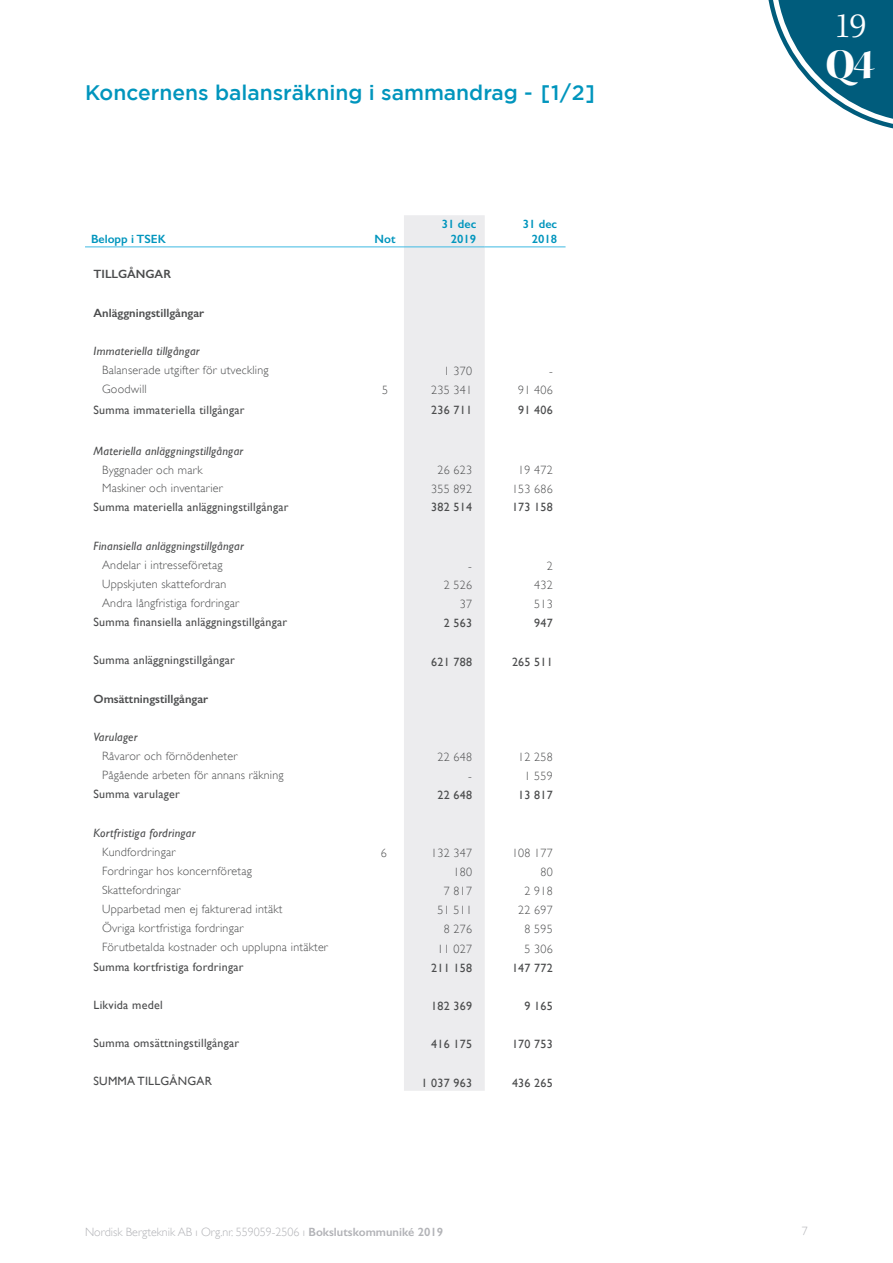
<style>
.page{position:relative;width:893px;height:1263px;background:#fff}
.page>*{position:absolute;margin:0;border:0;box-sizing:border-box;transform-origin:0 0}
.t1{font:42.75px "Kepler Std Bold Disp";color:#fff}
.t2{font:300 36.3px "Kepler Std";color:#fff}
.Brödtext_Gill_Sans_L{font:500 21px "Gotham";color:#0095bd}
.Tabell_text_GS_9_ind{font:300 12px "Gill Sans";letter-spacing:.02em;color:#4b4c4d}
.Tabell_text_vänster{font:12px "Gill Sans";letter-spacing:.02em;color:#4b4c4d}
.Tabell-Siffror_höger{font:300 12px "Gill Sans";letter-spacing:.02em;color:#4b4c4d}
.Tabell_text_vänster-2{font:italic 12px "Gill Sans";letter-spacing:.02em;color:#4b4c4d}
.Tabell-Siffror_höger-2{font:12px "Gill Sans";letter-spacing:.02em;color:#4b4c4d}
.t3{font:300 12px "Gill Sans";color:#b2b3b7}
.Tabell_text_vänster-3{font:600 12px "Gill Sans";color:#4b4c4d}
.Paragraph_Style_2{font:600 12px/14.4px "Gill Sans";color:#0095bd;text-align:right}
.s1{font-weight:600}
</style>
<div class="page">
<svg style="left:768px;top:0;width:125px;height:129px"></svg>
<div style="left:404px;top:215px;width:81px;height:876px;background:#ececee"></div>
<hr style="left:85px;top:246px;width:273px;height:1px;background:#49bde4">
<hr style="left:404px;top:246px;width:81px;height:1px;background:#49bde4">
<hr style="left:485px;top:246px;width:81px;height:1px;background:#49bde4">
<hr style="left:358px;top:246px;width:46px;height:1px;background:#49bde4">
<p class="Brödtext_Gill_Sans_L" style="left:85px;top:81px;width:511px">Koncernens balansräkning i sammandrag - [1/2]</p>
<p class="Paragraph_Style_2" style="left:91px;top:231px;width:76px">Belopp i TSEK</p>
<p class="Paragraph_Style_2" style="left:375px;top:231px;width:22px">Not</p>
<p class="Paragraph_Style_2" style="left:442px;top:217px;width:36px">31 dec<br>2019</p>
<p class="Paragraph_Style_2" style="left:523px;top:217px;width:36px">31 dec<br>2018</p>
<p class="Tabell_text_vänster-3" style="left:94px;top:267px;width:79px">TILLGÅNGAR</p>
<p class="Tabell_text_vänster-3" style="left:94px;top:305px;width:112px">Anläggningstillgångar</p>
<p class="Tabell_text_vänster-2" style="left:94px;top:344px;width:108px">Immateriella tillgångar</p>
<p class="Tabell_text_GS_9_ind" style="left:102px;top:363px;width:168px">Balanserade utgifter för utveckling</p>
<p class="Tabell-Siffror_höger" style="left:444px;top:364px;width:30px">1 370</p>
<p class="Tabell-Siffror_höger" style="left:549px;top:364px;width:5px">-</p>
<p class="Tabell_text_GS_9_ind" style="left:102px;top:382px;width:46px">Goodwill</p>
<p class="Tabell-Siffror_höger" style="left:382px;top:383px;width:8px">5</p>
<p class="Tabell-Siffror_höger" style="left:431px;top:383px;width:42px">235 341</p>
<p class="Tabell-Siffror_höger" style="left:518px;top:383px;width:36px">91 406</p>
<p class="Tabell_text_vänster" style="left:94px;top:403px;width:153px">Summa immateriella tillgångar</p>
<p class="Tabell-Siffror_höger-2" style="left:431px;top:403px;width:42px">236 711</p>
<p class="Tabell-Siffror_höger-2" style="left:518px;top:403px;width:36px">91 406</p>
<p class="Tabell_text_vänster-2" style="left:94px;top:444px;width:151px">Materiella anläggningstillgångar</p>
<p class="Tabell_text_GS_9_ind" style="left:102px;top:463px;width:102px">Byggnader och mark</p>
<p class="Tabell-Siffror_höger" style="left:437px;top:463px;width:36px">26 623</p>
<p class="Tabell-Siffror_höger" style="left:518px;top:463px;width:36px">19 472</p>
<p class="Tabell_text_GS_9_ind" style="left:102px;top:481px;width:122px">Maskiner och inventarier</p>
<p class="Tabell-Siffror_höger" style="left:431px;top:482px;width:42px">355 892</p>
<p class="Tabell-Siffror_höger" style="left:512px;top:482px;width:42px">153 686</p>
<p class="Tabell_text_vänster" style="left:94px;top:500px;width:196px">Summa materiella anläggningstillgångar</p>
<p class="Tabell-Siffror_höger-2" style="left:431px;top:500px;width:42px">382 514</p>
<p class="Tabell-Siffror_höger-2" style="left:512px;top:500px;width:42px">173 158</p>
<p class="Tabell_text_vänster-2" style="left:94px;top:539px;width:152px">Finansiella anläggningstillgångar</p>
<p class="Tabell_text_GS_9_ind" style="left:102px;top:558px;width:122px">Andelar i intresseföretag</p>
<p class="Tabell-Siffror_höger" style="left:468px;top:559px;width:5px">-</p>
<p class="Tabell-Siffror_höger" style="left:547px;top:559px;width:7px">2</p>
<p class="Tabell_text_GS_9_ind" style="left:102px;top:577px;width:126px">Uppskjuten skattefordran</p>
<p class="Tabell-Siffror_höger" style="left:444px;top:578px;width:30px">2 526</p>
<p class="Tabell-Siffror_höger" style="left:534px;top:578px;width:20px">432</p>
<p class="Tabell_text_GS_9_ind" style="left:102px;top:596px;width:139px">Andra långfristiga fordringar</p>
<p class="Tabell-Siffror_höger" style="left:460px;top:597px;width:14px">37</p>
<p class="Tabell-Siffror_höger" style="left:534px;top:597px;width:20px">513</p>
<p class="Tabell_text_vänster" style="left:94px;top:615px;width:195px">Summa finansiella anläggningstillgångar</p>
<p class="Tabell-Siffror_höger-2" style="left:444px;top:616px;width:30px">2 563</p>
<p class="Tabell-Siffror_höger-2" style="left:534px;top:616px;width:20px">947</p>
<p class="Tabell_text_vänster" style="left:94px;top:653px;width:143px">Summa anläggningstillgångar</p>
<p class="Tabell-Siffror_höger-2" style="left:431px;top:654px;width:42px">621 788</p>
<p class="Tabell-Siffror_höger-2" style="left:512px;top:654px;width:42px">265 511</p>
<p class="Tabell_text_vänster-3" style="left:94px;top:691px;width:116px">Omsättningstillgångar</p>
<p class="Tabell_text_vänster-2" style="left:94px;top:730px;width:45px">Varulager</p>
<p class="Tabell_text_GS_9_ind" style="left:102px;top:749px;width:137px">Råvaror och förnödenheter</p>
<p class="Tabell-Siffror_höger" style="left:437px;top:750px;width:36px">22 648</p>
<p class="Tabell-Siffror_höger" style="left:518px;top:750px;width:36px">12 258</p>
<p class="Tabell_text_GS_9_ind" style="left:102px;top:768px;width:183px">Pågående arbeten för annans räkning</p>
<p class="Tabell-Siffror_höger" style="left:468px;top:769px;width:5px">-</p>
<p class="Tabell-Siffror_höger" style="left:524px;top:769px;width:30px">1 559</p>
<p class="Tabell_text_vänster" style="left:94px;top:787px;width:88px">Summa varulager</p>
<p class="Tabell-Siffror_höger-2" style="left:437px;top:788px;width:36px">22 648</p>
<p class="Tabell-Siffror_höger-2" style="left:518px;top:788px;width:36px">13 817</p>
<p class="Tabell_text_vänster-2" style="left:94px;top:826px;width:104px">Kortfristiga fordringar</p>
<p class="Tabell_text_GS_9_ind" style="left:102px;top:845px;width:75px">Kundfordringar</p>
<p class="Tabell-Siffror_höger" style="left:381px;top:846px;width:7px">6</p>
<p class="Tabell-Siffror_höger" style="left:431px;top:846px;width:42px">132 347</p>
<p class="Tabell-Siffror_höger" style="left:512px;top:846px;width:42px">108 177</p>
<p class="Tabell_text_GS_9_ind" style="left:102px;top:864px;width:151px">Fordringar hos koncernföretag</p>
<p class="Tabell-Siffror_höger" style="left:453px;top:865px;width:20px">180</p>
<p class="Tabell-Siffror_höger" style="left:541px;top:865px;width:14px">80</p>
<p class="Tabell_text_GS_9_ind" style="left:102px;top:883px;width:80px">Skattefordringar</p>
<p class="Tabell-Siffror_höger" style="left:444px;top:884px;width:30px">7 817</p>
<p class="Tabell-Siffror_höger" style="left:524px;top:884px;width:30px">2 918</p>
<p class="Tabell_text_GS_9_ind" style="left:102px;top:902px;width:182px">Upparbetad men ej fakturerad intäkt</p>
<p class="Tabell-Siffror_höger" style="left:437px;top:903px;width:36px">51 511</p>
<p class="Tabell-Siffror_höger" style="left:518px;top:903px;width:36px">22 697</p>
<p class="Tabell_text_GS_9_ind" style="left:102px;top:921px;width:143px">Övriga kortfristiga fordringar</p>
<p class="Tabell-Siffror_höger" style="left:444px;top:922px;width:30px">8 276</p>
<p class="Tabell-Siffror_höger" style="left:524px;top:922px;width:30px">8 595</p>
<p class="Tabell_text_GS_9_ind" style="left:102px;top:940px;width:227px">Förutbetalda kostnader och upplupna intäkter</p>
<p class="Tabell-Siffror_höger" style="left:437px;top:941px;width:36px">11 027</p>
<p class="Tabell-Siffror_höger" style="left:524px;top:941px;width:30px">5 306</p>
<p class="Tabell_text_vänster" style="left:94px;top:959px;width:151px">Summa kortfristiga fordringar</p>
<p class="Tabell-Siffror_höger-2" style="left:431px;top:960px;width:42px">211 158</p>
<p class="Tabell-Siffror_höger-2" style="left:512px;top:960px;width:42px">147 772</p>
<p class="Tabell_text_vänster" style="left:94px;top:998px;width:71px">Likvida medel</p>
<p class="Tabell-Siffror_höger-2" style="left:431px;top:999px;width:42px">182 369</p>
<p class="Tabell-Siffror_höger-2" style="left:524px;top:999px;width:30px">9 165</p>
<p class="Tabell_text_vänster" style="left:94px;top:1036px;width:147px">Summa omsättningstillgångar</p>
<p class="Tabell-Siffror_höger-2" style="left:431px;top:1037px;width:42px">416 175</p>
<p class="Tabell-Siffror_höger-2" style="left:512px;top:1037px;width:42px">170 753</p>
<p class="Tabell_text_vänster" style="left:94px;top:1074px;width:120px">SUMMA TILLGÅNGAR</p>
<p class="Tabell-Siffror_höger-2" style="left:421px;top:1075px;width:52px">1 037 963</p>
<p class="Tabell-Siffror_höger-2" style="left:512px;top:1075px;width:42px">436 265</p>
<h2 class="t2" style="left:834px;top:5px;width:34px">19</h2>
<h1 class="t1" style="left:825px;top:40px;width:51px">Q4</h1>
<p class="t3" style="left:85px;top:1225px;width:360px">Nordisk Bergteknik AB ı Org.nr. 559059-2506 ı <span class="s1">Bokslutskommuniké 2019</span></p>
<p class="t3" style="left:802px;top:1224px;width:7px">7</p>
</div>
